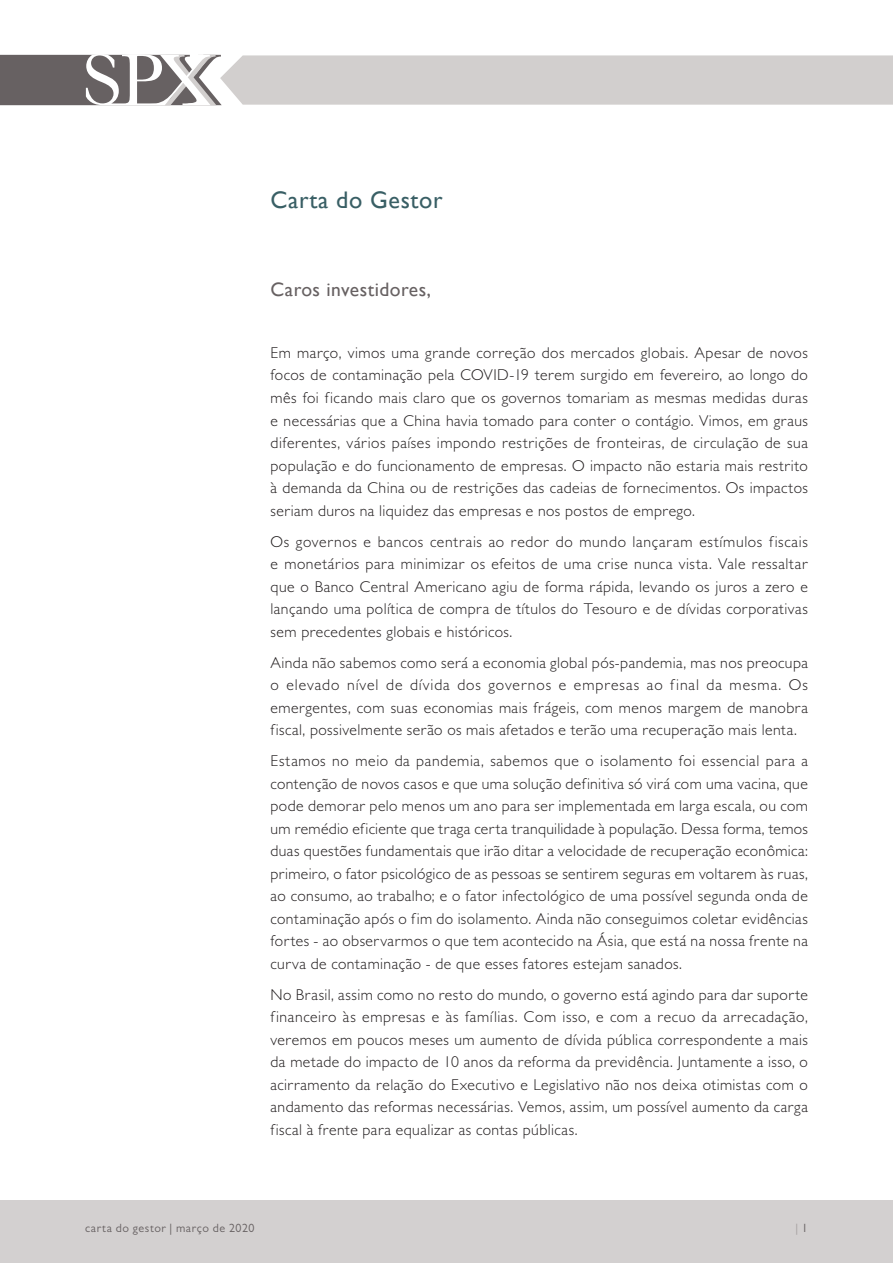
<style>
.page{position:relative;width:893px;height:1263px;background:#fff}
.page>*{position:absolute;margin:0;border:0;box-sizing:border-box;transform-origin:0 0}
.titulo{font:24px "Gill Sans";letter-spacing:.025em;color:#395f65}
.subtítulo{font:19.5px "Gill Sans";letter-spacing:.025em;color:#676162}
.texto{font:300 15.75px/22.5px "Gill Sans MT Pro";letter-spacing:.03em;color:#231f20;text-align:justify}
.t1{font:12px "Gill Sans MT Pro";letter-spacing:.05em;color:#676162}
.texto-2{font:12px "Gill Sans MT Pro";color:#a59fa0}
.s1{color:#676162}
</style>
<div class="page">
<div style="left:0;top:1200px;width:893px;height:63px;background:#d3d0d0"></div>
<svg style="left:0;top:54px;width:893px;height:51px;background:#c3c0bf"></svg>
<p class="titulo" style="left:271px;top:186px;width:173px">Carta do Gestor</p>
<p class="subtítulo" style="left:271px;top:278px;width:162px">Caros investidores,</p>
<p class="texto" style="left:271px;top:341px;width:539px">Em março, vimos uma grande correção dos mercados globais. Apesar de novos focos de contaminação pela COVID-19 terem surgido em fevereiro, ao longo do mês foi ficando mais claro que os governos tomariam as mesmas medidas duras e necessárias que a China havia tomado para conter o contágio. Vimos, em graus diferentes, vários países impondo restrições de fronteiras, de circulação de sua população e do funcionamento de empresas. O impacto não estaria mais restrito à demanda da China ou de restrições das cadeias de fornecimentos. Os impactos seriam duros na liquidez das empresas e nos postos de emprego.</p>
<p class="texto" style="left:271px;top:530px;width:539px">Os governos e bancos centrais ao redor do mundo lançaram estímulos fiscais e monetários para minimizar os efeitos de uma crise nunca vista. Vale ressaltar que o Banco Central Americano agiu de forma rápida, levando os juros a zero e lançando uma política de compra de títulos do Tesouro e de dívidas corporativas sem precedentes globais e históricos.</p>
<p class="texto" style="left:271px;top:651px;width:539px">Ainda não sabemos como será a economia global pós-pandemia, mas nos preocupa o elevado nível de dívida dos governos e empresas ao final da mesma. Os emergentes, com suas economias mais frágeis, com menos margem de manobra fiscal, possivelmente serão os mais afetados e terão uma recuperação mais lenta.</p>
<p class="texto" style="left:271px;top:749px;width:539px">Estamos no meio da pandemia, sabemos que o isolamento foi essencial para a contenção de novos casos e que uma solução definitiva só virá com uma vacina, que pode demorar pelo menos um ano para ser implementada em larga escala, ou com um remédio eficiente que traga certa tranquilidade à população. Dessa forma, temos duas questões fundamentais que irão ditar a velocidade de recuperação econômica: primeiro, o fator psicológico de as pessoas se sentirem seguras em voltarem às ruas, ao consumo, ao trabalho; e o fator infectológico de uma possível segunda onda de contaminação após o fim do isolamento. Ainda não conseguimos coletar evidências fortes - ao observarmos o que tem acontecido na Ásia, que está na nossa frente na curva de contaminação - de que esses fatores estejam sanados.</p>
<p class="texto" style="left:271px;top:983px;width:539px">No Brasil, assim como no resto do mundo, o governo está agindo para dar suporte financeiro às empresas e às famílias. Com isso, e com a recuo da arrecadação, veremos em poucos meses um aumento de dívida pública correspondente a mais da metade do impacto de 10 anos da reforma da previdência. Juntamente a isso, o acirramento da relação do Executivo e Legislativo não nos deixa otimistas com o andamento das reformas necessárias. Vemos, assim, um possível aumento da carga fiscal à frente para equalizar as contas públicas.</p>
<p class="t1" style="left:85px;top:1221px;width:171px">carta do gestor | março de 2020</p>
<p class="texto-2" style="left:795px;top:1221px;width:14px">| <span class="s1">1</span></p>
</div>
